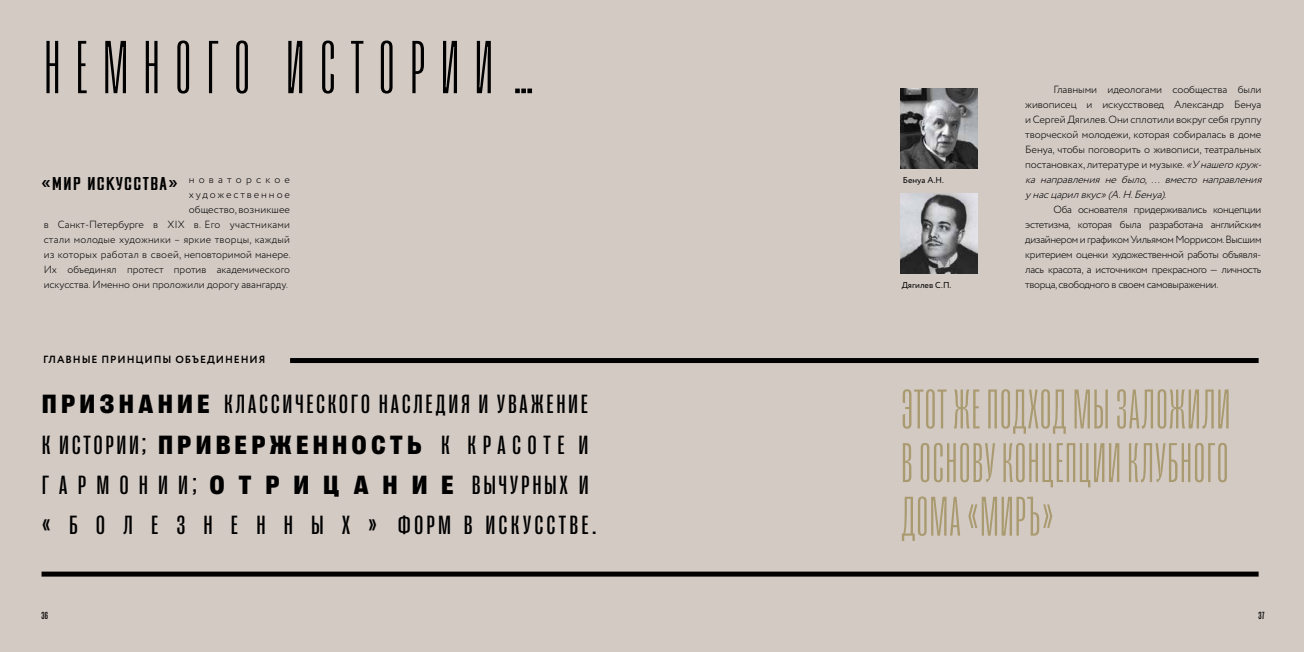
<style>
.page{position:relative;width:1304px;height:652px;background:#d3cac4}
.page>*{position:absolute;margin:0;border:0;box-sizing:border-box;transform-origin:0 0}
.t1{font:76.5px "Right Grotesk Tall Fine";letter-spacing:.21em;color:#000}
.t2{font:56.9px/53.6px "Right Grotesk Tall Fine";letter-spacing:.03em;color:#a99a6f;text-align:justify}
.t3{font:500 26.8px/40.3px "Right Grotesk Tight";letter-spacing:.12em;color:#000}
.t4{font:17.7px "M Fred";letter-spacing:.04em;color:#000;scale:1.29 1}
.t5{font:500 10.5px "Right Grotesk Tight";color:#000}
.t6{font:300 10.4px/15px "Circe";letter-spacing:-.01em;color:#000;text-align:right}
.t7{font:700 10.4px "Circe";letter-spacing:.09em;color:#000}
.t8{font:500 10.4px "Right Grotesk Tight";color:#000}
.t9{font:8.6px "Circe";color:#000}
.s1{font-family:"Right Grotesk Compact";font-weight:900}
.s2{font-style:italic}
</style>
<div class="page">
<div style="left:42px;top:572px;width:1217px;height:5px;background:#000"></div>
<div style="left:290px;top:358px;width:969px;height:5px;background:#000"></div>
<img style="left:901px;top:89px;width:77px;height:80px">
<img style="left:901px;top:193px;width:77px;height:80px">
<h1 class="t1" style="left:45px;top:30px;width:490px">НЕМНОГО ИСТОРИИ…</h1>
<h3 class="t4" style="left:41px;top:174px;width:108px">«Мир искусства»</h3>
<p class="t6" style="left:44px;top:172px;width:248px">новаторское<br>художественное<br>общество, возникшее<br>в Санкт-Петербурге в XIX в. Его участниками стали молодые художники – яркие творцы, каждый из которых работал в своей, неповторимой манере.<br>Их объединял протест против академического искусства. Именно они проложили дорогу авангарду.</p>
<p class="t7" style="left:43px;top:353px;width:224px">ГЛАВНЫЕ ПРИНЦИПЫ ОБЪЕДИНЕНИЯ</p>
<h3 class="t3" style="left:42px;top:384px;width:556px"><span class="s1">ПРИЗНАНИЕ</span> КЛАССИЧЕСКОГО НАСЛЕДИЯ И УВАЖЕНИЕ К ИСТОРИИ; <span class="s1">ПРИВЕРЖЕННОСТЬ</span> К КРАСОТЕ И ГАРМОНИИ;<span class="s1">ОТРИЦАНИЕ</span> ВЫЧУРНЫХ И « Б О Л Е З Н Е Н Н Ы Х » ФОРМВИСКУССТВЕ.</h3>
<p class="t9" style="left:903px;top:175px;width:43px">Бенуа А.Н.</p>
<p class="t9" style="left:902px;top:280px;width:51px">Дягилев С.П.</p>
<p class="t6" style="left:1025px;top:82px;width:242px;text-align:left;text-indent:28px">Главными идеологами сообщества были живописец и искусствовед Александр Бенуа и Сергей Дягилев. Они сплотили вокруг себя группу творческой молодежи, которая собиралась в доме Бенуа, чтобы поговорить о живописи, театральных постановках, литературе и музыке. <span class="s2">«Унашегокруж&shy;ка направления не было,… вместо направления унасцарилвкус»(А.Н.Бенуа).</span></p>
<p class="t6" style="left:1025px;top:202px;width:238px;text-align:justify;text-indent:28px">Оба основателя придерживались концепции эстетизма, которая была разработана английским дизайнером и графиком Уильямом Моррисом. Высшим критерием оценки художественной работы объявля&shy;лась красота, а источником прекрасного — личность творца, свободного в своем самовыражении.</p>
<h2 class="t2" style="left:901px;top:383px;width:330px">ЭТОТ ЖЕ ПОДХОД МЫ ЗАЛОЖИЛИ В ОСНОВУ КОНЦЕПЦИИ КЛУБНОГО ДОМА «МИРЪ»</h2>
<p class="t8" style="left:42px;top:610px;width:8px">36</p>
<p class="t5" style="left:1255px;top:610px;width:8px">37</p>
<p class="t5" style="left:1259px;top:610px;width:8px">37</p>
</div>
